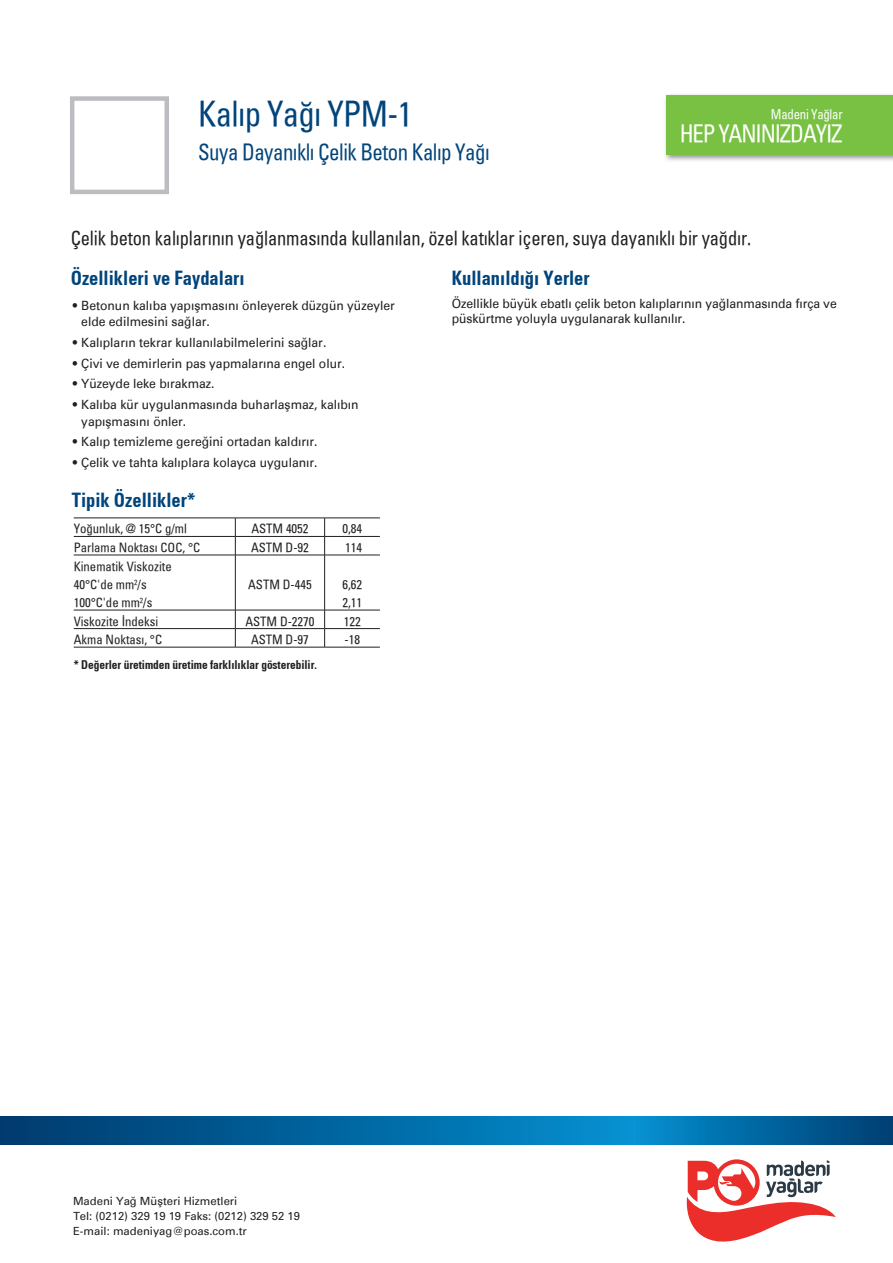
<style>
.page{position:relative;width:893px;height:1263px;background:#fff}
.page>*{position:absolute;margin:0;border:0;box-sizing:border-box;transform-origin:0 0}
.t1{font:34.5px "Univers Condensed";letter-spacing:-.02em;color:#00447b;scale:.95 1}
.t2{font:24px "Univers Condensed";letter-spacing:-.05em;color:#fff;scale:.95 1}
.t3{font:22.5px "Univers Condensed";letter-spacing:-.025em;color:#00447b;scale:.93 1}
.t4{font:19.5px "Univers Condensed";letter-spacing:-.01em;color:#231f20;scale:.95 1}
.t5{font:700 condensed 19.5px "Univers";color:#00447b;scale:.95 1}
.t6{font:13.5px "Univers Condensed";letter-spacing:-.02em;color:#fff;scale:.95 1}
.t7{font:12.75px/16.5px "Univers";color:#231f20;scale:.95 1}
.t8{font:12.75px/18.3px "Univers Condensed";color:#231f20}
.t9{font:700 condensed 12px "Univers";letter-spacing:-.005em;color:#231f20;scale:.95 1}
.t10{font:11.25px/15px "Univers";color:#231f20}
</style>
<div class="page">
<div style="left:70px;top:96px;width:99px;height:98px;border:4px solid #bcbdc0"></div>
<svg style="left:0;top:1116px;width:893px;height:29px;background:#01649e"></svg>
<img style="left:665px;top:94px;width:228px;height:67px">
<div style="left:666px;top:96px;width:227px;height:59px;background:#79c142"></div>
<svg style="left:686px;top:1159px;width:150px;height:83px"></svg>
<hr style="left:74px;top:518px;width:161px;height:1px;background:#231f20">
<hr style="left:235px;top:518px;width:90px;height:1px;background:#231f20">
<hr style="left:325px;top:518px;width:55px;height:1px;background:#231f20">
<hr style="left:74px;top:536px;width:161px;height:1px;background:#231f20">
<hr style="left:235px;top:536px;width:90px;height:1px;background:#231f20">
<svg style="left:235px;top:518px;width:1px;height:37px"></svg>
<hr style="left:325px;top:536px;width:55px;height:1px;background:#231f20">
<svg style="left:324px;top:518px;width:1px;height:37px"></svg>
<hr style="left:74px;top:555px;width:161px;height:1px;background:#231f20">
<hr style="left:235px;top:555px;width:90px;height:1px;background:#231f20">
<hr style="left:235px;top:555px;width:1px;height:55px;background:#231f20">
<hr style="left:325px;top:555px;width:55px;height:1px;background:#231f20">
<hr style="left:324px;top:555px;width:1px;height:55px;background:#231f20">
<hr style="left:74px;top:610px;width:161px;height:1px;background:#231f20">
<hr style="left:235px;top:610px;width:90px;height:1px;background:#231f20">
<hr style="left:325px;top:610px;width:55px;height:1px;background:#231f20">
<hr style="left:74px;top:628px;width:161px;height:1px;background:#231f20">
<hr style="left:235px;top:628px;width:90px;height:1px;background:#231f20">
<svg style="left:235px;top:610px;width:1px;height:37px"></svg>
<hr style="left:325px;top:628px;width:55px;height:1px;background:#231f20">
<svg style="left:324px;top:610px;width:1px;height:37px"></svg>
<hr style="left:74px;top:647px;width:161px;height:1px;background:#231f20">
<hr style="left:235px;top:647px;width:90px;height:1px;background:#231f20">
<hr style="left:325px;top:647px;width:55px;height:1px;background:#231f20">
<h1 class="t1" style="left:198px;top:92px;width:227px">Kalıp Yağı YPM-1</h1>
<h3 class="t3" style="left:198px;top:138px;width:315px">Suya Dayanıklı Çelik Beton Kalıp Yağı</h3>
<p class="t6" style="left:771px;top:105px;width:77px">Madeni Yağlar</p>
<h2 class="t2" style="left:680px;top:118px;width:173px">HEP YANINIZDAYIZ</h2>
<h3 class="t4" style="left:71px;top:225px;width:718px">Çelik beton kalıplarının yağlanmasında kullanılan, özel katıklar içeren, suya dayanıklı bir yağdır.</h3>
<h3 class="t5" style="left:71px;top:266px;width:185px">Özellikleri ve Faydaları</h3>
<p class="t7" style="left:81px;top:297px;width:332px;text-indent:-9px">• Betonun kalıba yapışmasını önleyerek düzgün yüzeyler elde edilmesini sağlar.</p>
<p class="t7" style="left:73px;top:334px;width:268px">• Kalıpların tekrar kullanılabilmelerini sağlar.</p>
<p class="t7" style="left:73px;top:355px;width:288px">• Çivi ve demirlerin pas yapmalarına engel olur.</p>
<p class="t7" style="left:73px;top:376px;width:151px">• Yüzeyde leke bırakmaz.</p>
<p class="t7" style="left:81px;top:397px;width:293px;text-indent:-9px">• Kalıba kür uygulanmasında buharlaşmaz, kalıbın yapışmasını önler.</p>
<p class="t7" style="left:73px;top:434px;width:259px">• Kalıp temizleme gereğini ortadan kaldırır.</p>
<p class="t7" style="left:73px;top:455px;width:259px">• Çelik ve tahta kalıplara kolayca uygulanır.</p>
<h3 class="t5" style="left:452px;top:266px;width:147px">Kullanıldığı Yerler</h3>
<p class="t7" style="left:452px;top:296px;width:407px;line-height:15px">Özellikle büyük ebatlı çelik beton kalıplarının yağlanmasında fırça ve püskürtme yoluyla uygulanarak kullanılır.</p>
<h3 class="t5" style="left:72px;top:488px;width:132px">Tipik Özellikler*</h3>
<p class="t8" style="left:74px;top:519px;width:115px">Yoğunluk, @ 15°C g/ml</p>
<p class="t8" style="left:251px;top:519px;width:59px">ASTM 4052</p>
<p class="t8" style="left:342px;top:519px;width:21px">0,84</p>
<p class="t8" style="left:74px;top:538px;width:128px">Parlama Noktası COC, °C</p>
<p class="t8" style="left:251px;top:538px;width:59px">ASTM D-92</p>
<p class="t8" style="left:345px;top:538px;width:18px">114</p>
<p class="t8" style="left:74px;top:556px;width:100px">Kinematik Viskozite<br>40°C'de mm<sup>2</sup>/s<br>100°C'de mm<sup>2</sup>/s</p>
<p class="t8" style="left:248px;top:575px;width:65px">ASTM D-445</p>
<p class="t8" style="left:342px;top:575px;width:21px">6,62<br>2,11</p>
<p class="t8" style="left:74px;top:612px;width:86px">Viskozite İndeksi</p>
<p class="t8" style="left:245px;top:612px;width:71px">ASTM D-2270</p>
<p class="t8" style="left:344px;top:612px;width:18px">122</p>
<p class="t8" style="left:74px;top:630px;width:90px">Akma Noktası, °C</p>
<p class="t8" style="left:251px;top:630px;width:59px">ASTM D-97</p>
<p class="t8" style="left:344px;top:630px;width:17px">-18</p>
<p class="t9" style="left:74px;top:657px;width:258px">* Değerler üretimden üretime farklılıklar gösterebilir.</p>
<p class="t10" style="left:73px;top:1194px;width:229px">Madeni Yağ Müşteri Hizmetleri<br>Tel: (0212) 329 19 19 Faks: (0212) 329 52 19<br>E-mail: madeniyag@poas.com.tr</p>
</div>
